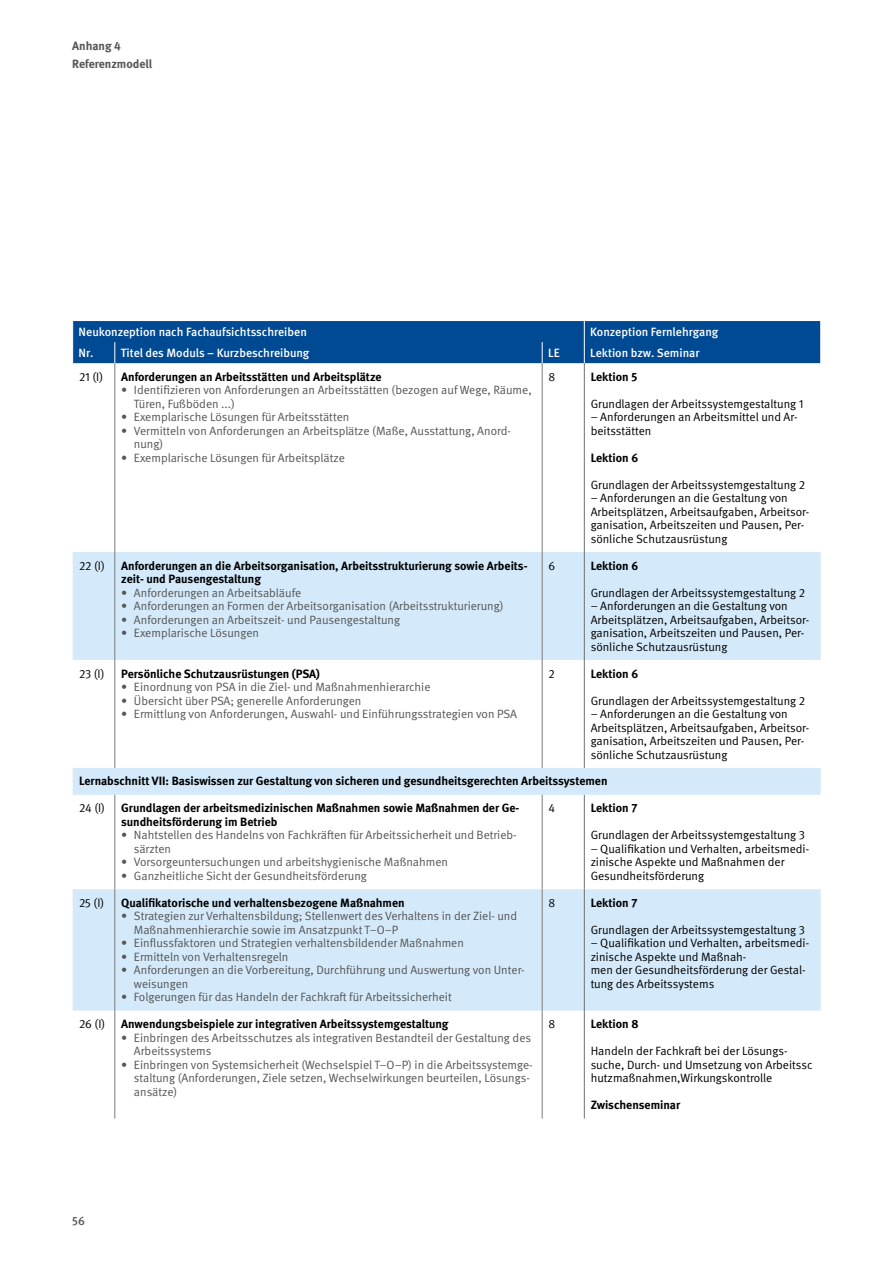
<style>
.page{position:relative;width:893px;height:1263px;background:#fff}
.page>*{position:absolute;margin:0;border:0;box-sizing:border-box;transform-origin:0 0}
.t1{font:12px/13.5px "DGUV Meta";color:#565656}
.t2{font:12px/13.5px "DGUV Meta";color:#000}
.t3{font:700 12px/13.5px "DGUV Meta";color:#000}
.t4{font:500 12px "DGUV Meta";color:#fff}
.t5{font:700 12px/18px "DGUV Meta";color:#565656}
.t6{font:500 12px "DGUV Meta";color:#565656}
</style>
<div class="page">
<svg style="left:73px;top:552px;width:748px;height:459px;fill:#d4eafa"></svg>
<hr style="left:114px;top:363px;width:1px;height:189px;background:#7b7b7c">
<hr style="left:542px;top:363px;width:1px;height:189px;background:#7b7b7c">
<hr style="left:114px;top:552px;width:1px;height:108px;background:#7b7b7c">
<hr style="left:542px;top:552px;width:1px;height:108px;background:#7b7b7c">
<hr style="left:114px;top:660px;width:1px;height:108px;background:#7b7b7c">
<hr style="left:542px;top:660px;width:1px;height:108px;background:#7b7b7c">
<hr style="left:114px;top:795px;width:1px;height:94px;background:#7b7b7c">
<hr style="left:542px;top:795px;width:1px;height:94px;background:#7b7b7c">
<hr style="left:114px;top:889px;width:1px;height:122px;background:#7b7b7c">
<hr style="left:542px;top:889px;width:1px;height:122px;background:#7b7b7c">
<hr style="left:114px;top:1011px;width:1px;height:107px;background:#7b7b7c">
<hr style="left:542px;top:1011px;width:1px;height:107px;background:#7b7b7c">
<hr style="left:584px;top:363px;width:1px;height:189px;background:#6e7070">
<hr style="left:584px;top:552px;width:1px;height:108px;background:#6e7070">
<hr style="left:584px;top:660px;width:1px;height:108px;background:#6e7070">
<hr style="left:584px;top:795px;width:1px;height:94px;background:#6e7070">
<hr style="left:584px;top:889px;width:1px;height:122px;background:#6e7070">
<hr style="left:584px;top:1011px;width:1px;height:107px;background:#6e7070">
<div style="left:72px;top:321px;width:749px;height:42px;background:#004993"></div>
<p class="t5" style="left:72px;top:37px;width:81px">Anhang 4<br>Referenzmodell</p>
<p class="t4" style="left:79px;top:325px;width:230px">Neukonzeption nach Fachaufsichtsschreiben</p>
<p class="t4" style="left:590px;top:325px;width:130px">Konzeption Fernlehrgang</p>
<p class="t4" style="left:79px;top:346px;width:232px">Nr. Titel des Moduls – Kurzbeschreibung</p>
<p class="t4" style="left:548px;top:346px;width:13px">LE</p>
<p class="t4" style="left:590px;top:346px;width:111px">Lektion bzw. Seminar</p>
<p class="t2" style="left:79px;top:370px;width:26px">21 (I)</p>
<p class="t3" style="left:121px;top:370px;width:262px">Anforderungen an Arbeitsstätten und Arbeitsplätze</p>
<p class="t1" style="left:134px;top:384px;width:399px;text-indent:-13px">• Identifizieren von Anforderungen an Arbeitsstätten (bezogen auf Wege, Räume,<br>Türen, Fußböden ...)</p>
<p class="t1" style="left:121px;top:411px;width:230px">• Exemplarische Lösungen für Arbeitsstätten</p>
<p class="t1" style="left:134px;top:424px;width:379px;text-indent:-13px">• Vermitteln von Anforderungen an Arbeitsplätze (Maße, Ausstattung, Anord&shy;nung)</p>
<p class="t1" style="left:121px;top:451px;width:225px">• Exemplarische Lösungen für Arbeitsplätze</p>
<p class="t2" style="left:548px;top:370px;width:8px">8</p>
<p class="t3" style="left:591px;top:370px;width:48px">Lektion 5</p>
<p class="t2" style="left:591px;top:397px;width:214px">Grundlagen der Arbeitssystemgestaltung 1</p>
<p class="t2" style="left:591px;top:411px;width:208px">– Anforderungen an Arbeitsmittel und Ar&shy;beitsstätten</p>
<p class="t3" style="left:591px;top:451px;width:49px">Lektion 6</p>
<p class="t2" style="left:591px;top:478px;width:216px">Grundlagen der Arbeitssystemgestaltung 2</p>
<p class="t2" style="left:591px;top:492px;width:220px">– Anforderungen an die Gestaltung von Arbeitsplätzen, Arbeitsaufgaben, Arbeitsor&shy;ganisation, Arbeitszeiten und Pausen, Per&shy;sönliche Schutzausrüstung</p>
<p class="t2" style="left:79px;top:559px;width:27px">22 (I)</p>
<p class="t3" style="left:121px;top:559px;width:408px">Anforderungen an die Arbeitsorganisation, Arbeitsstrukturierung sowie Arbeits&shy;zeit- und Pausengestaltung</p>
<p class="t1" style="left:121px;top:586px;width:182px">• Anforderungen an Arbeitsabläufe</p>
<p class="t1" style="left:121px;top:599px;width:384px">• Anforderungen an Formen der Arbeitsorganisation (Arbeitsstrukturierung)</p>
<p class="t1" style="left:121px;top:613px;width:280px">• Anforderungen an Arbeitszeit- und Pausengestaltung</p>
<p class="t1" style="left:121px;top:626px;width:139px">• Exemplarische Lösungen</p>
<p class="t2" style="left:548px;top:559px;width:8px">6</p>
<p class="t3" style="left:591px;top:559px;width:49px">Lektion 6</p>
<p class="t2" style="left:591px;top:586px;width:216px">Grundlagen der Arbeitssystemgestaltung 2</p>
<p class="t2" style="left:591px;top:599px;width:220px">– Anforderungen an die Gestaltung von Arbeitsplätzen, Arbeitsaufgaben, Arbeitsor&shy;ganisation, Arbeitszeiten und Pausen, Per&shy;sönliche Schutzausrüstung</p>
<p class="t2" style="left:79px;top:667px;width:27px">23 (I)</p>
<p class="t3" style="left:121px;top:667px;width:200px">Persönliche Schutzausrüstungen (PSA)</p>
<p class="t1" style="left:121px;top:680px;width:311px">• Einordnung von PSA in die Ziel- und Maßnahmenhierarchie</p>
<p class="t1" style="left:121px;top:694px;width:242px">• Übersicht über PSA; generelle Anforderungen</p>
<p class="t1" style="left:121px;top:707px;width:397px">• Ermittlung von Anforderungen, Auswahl- und Einführungsstrategien von PSA</p>
<p class="t2" style="left:548px;top:667px;width:8px">2</p>
<p class="t3" style="left:591px;top:667px;width:49px">Lektion 6</p>
<p class="t2" style="left:591px;top:694px;width:216px">Grundlagen der Arbeitssystemgestaltung 2</p>
<p class="t2" style="left:591px;top:707px;width:220px">– Anforderungen an die Gestaltung von Arbeitsplätzen, Arbeitsaufgaben, Arbeitsor&shy;ganisation, Arbeitszeiten und Pausen, Per&shy;sönliche Schutzausrüstung</p>
<p class="t3" style="left:79px;top:775px;width:530px">Lernabschnitt VII: Basiswissen zur Gestaltung von sicheren und gesundheitsgerechten Arbeitssystemen</p>
<p class="t2" style="left:79px;top:802px;width:28px">24 (I)</p>
<p class="t3" style="left:121px;top:802px;width:400px">Grundlagen der arbeitsmedizinischen Maßnahmen sowie Maßnahmen der Ge&shy;sundheitsförderung im Betrieb</p>
<p class="t1" style="left:134px;top:829px;width:384px;text-indent:-13px">• Nahtstellen des Handelns von Fachkräften für Arbeitssicherheit und Betrieb&shy;särzten</p>
<p class="t1" style="left:121px;top:856px;width:328px">• Vorsorgeuntersuchungen und arbeitshygienische Maßnahmen</p>
<p class="t1" style="left:121px;top:869px;width:247px">• Ganzheitliche Sicht der Gesundheitsförderung</p>
<p class="t2" style="left:548px;top:802px;width:8px">4</p>
<p class="t3" style="left:591px;top:802px;width:48px">Lektion 7</p>
<p class="t2" style="left:591px;top:829px;width:216px">Grundlagen der Arbeitssystemgestaltung 3</p>
<p class="t2" style="left:591px;top:842px;width:220px">– Qualifikation und Verhalten, arbeitsmedi&shy;zinische Aspekte und Maßnahmen der<br>Gesundheitsförderung</p>
<p class="t2" style="left:79px;top:896px;width:27px">25 (I)</p>
<p class="t3" style="left:121px;top:896px;width:285px">Qualifikatorische und verhaltensbezogene Maßnahmen</p>
<p class="t1" style="left:134px;top:910px;width:385px;text-indent:-13px">• Strategien zur Verhaltensbildung; Stellenwert des Verhaltens in der Ziel- und<br>Maßnahmenhierarchie sowie im Ansatzpunkt T–O–P</p>
<p class="t1" style="left:121px;top:937px;width:344px">• Einflussfaktoren und Strategien verhaltensbildender Maßnahmen</p>
<p class="t1" style="left:121px;top:950px;width:169px">• Ermitteln von Verhaltensregeln</p>
<p class="t1" style="left:134px;top:964px;width:392px;text-indent:-13px">• Anforderungen an die Vorbereitung, Durchführung und Auswertung von Unter&shy;weisungen</p>
<p class="t1" style="left:121px;top:991px;width:332px">• Folgerungen für das Handeln der Fachkraft für Arbeitssicherheit</p>
<p class="t2" style="left:79px;top:1017px;width:28px">26 (I)</p>
<p class="t3" style="left:121px;top:1018px;width:329px">Anwendungsbeispiele zur integrativen Arbeitssystemgestaltung</p>
<p class="t1" style="left:134px;top:1031px;width:399px;text-indent:-13px">• Einbringen des Arbeitsschutzes als integrativen Bestandteil der Gestaltung des<br>Arbeitssystems</p>
<p class="t1" style="left:134px;top:1058px;width:400px;text-indent:-13px">• Einbringen von Systemsicherheit (Wechselspiel T–O–P) in die Arbeitssystemge&shy;staltung (Anforderungen, Ziele setzen, Wechselwirkungen beurteilen, Lösungs&shy;ansätze)</p>
<p class="t2" style="left:548px;top:896px;width:8px">8</p>
<p class="t3" style="left:591px;top:896px;width:48px">Lektion 7</p>
<p class="t2" style="left:591px;top:923px;width:216px">Grundlagen der Arbeitssystemgestaltung 3</p>
<p class="t2" style="left:591px;top:937px;width:220px">– Qualifikation und Verhalten, arbeitsmedi&shy;zinische Aspekte und Maßnah-<br>men der Gesundheitsförderung der Gestal&shy;tung des Arbeitssystems</p>
<p class="t2" style="left:548px;top:1017px;width:8px">8</p>
<p class="t3" style="left:591px;top:1018px;width:49px">Lektion 8</p>
<p class="t2" style="left:591px;top:1044px;width:223px">Handeln der Fachkraft bei der Lösungs&shy;suche, Durch- und Umsetzung von Arbeitssc hutzmaßnahmen,Wirkungskontrolle</p>
<p class="t3" style="left:591px;top:1099px;width:91px">Zwischenseminar</p>
<p class="t6" style="left:72px;top:1213px;width:14px">56</p>
</div>
